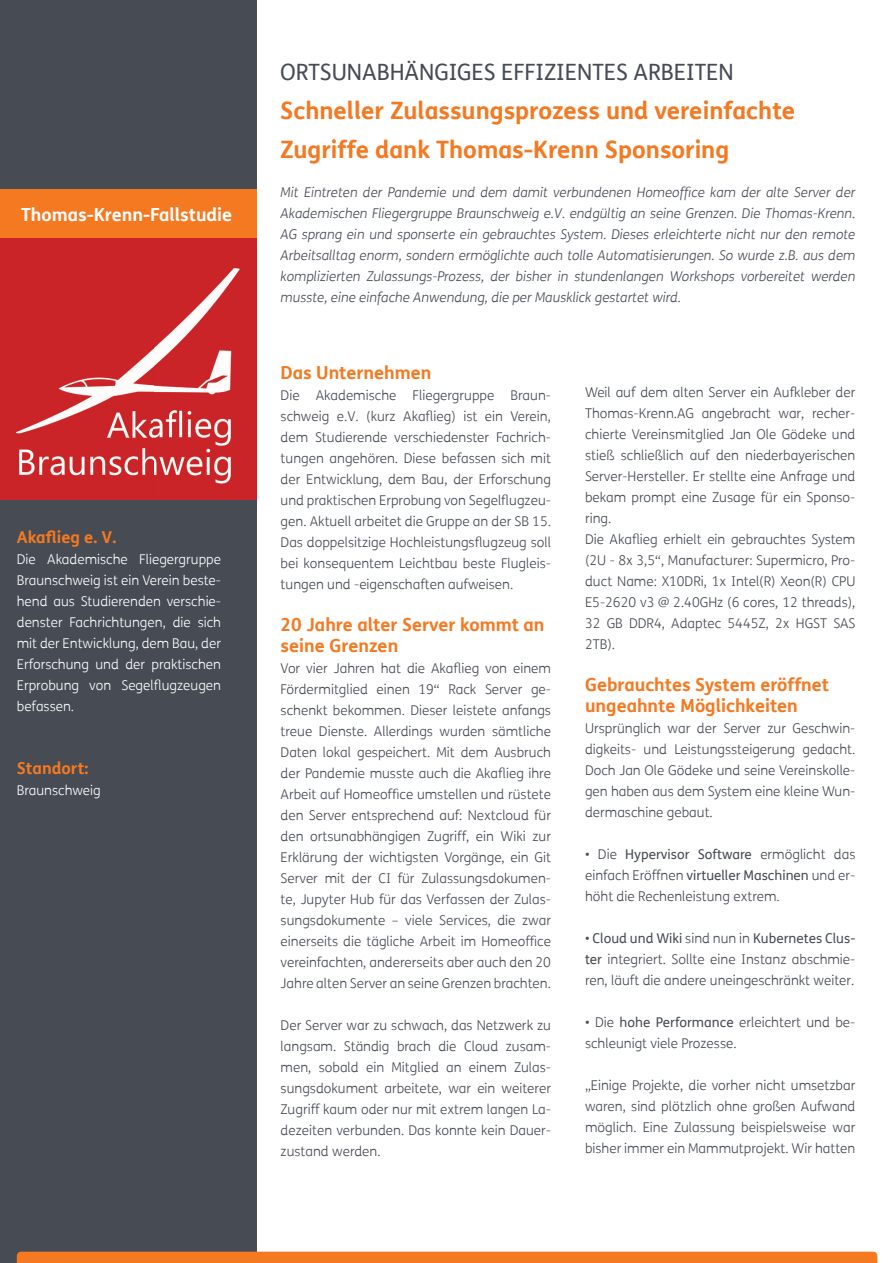
<style>
.page{position:relative;width:893px;height:1263px;background:#fff}
.page>*{position:absolute;margin:0;border:0;box-sizing:border-box;transform-origin:0 0}
.t1{font:700 24px/39px "FS Me";color:#f47921}
.t2{font:22.5px "FS Me";color:#464b54}
.t3{font:700 18px/21px "FS Me";color:#f47921}
.t4{font:700 18px "FS Me";color:#fff}
.t5{font:700 16.5px "FS Me";color:#f47921}
.t6{font:300 13.5px/21px "FS Me";color:#464b54;text-align:justify}
.t7{font:italic 300 13.5px/21px "FS Me";color:#464b54;text-align:justify}
.t8{font:300 13.5px/21px "FS Me";color:#fff;text-align:justify}
.s1{font-weight:400}
</style>
<div class="page">
<div style="left:0;top:0;width:256px;height:1263px;background:#464b54"></div>
<div style="left:0;top:189px;width:256px;height:51px;background:#f47921"></div>
<svg style="left:17px;top:1251px;width:860px;height:12px;background:#f17d2a"></svg>
<img style="left:0;top:238px;width:256px;height:261px">
<h3 class="t4" style="left:21px;top:200px;width:213px">Thomas-Krenn-Fallstudie</h3>
<p class="t5" style="left:17px;top:525px;width:101px">Akaflieg e. V.</p>
<p class="t8" style="left:17px;top:549px;width:206px">Die Akademische Fliegergruppe Braunschweig ist ein Verein beste&shy;hend aus Studierenden verschie&shy;denster Fachrichtungen, die sich mit der Entwicklung, dem Bau, der Erforschung und der praktischen Erprobung von Segelflugzeugen befassen.</p>
<p class="t5" style="left:17px;top:756px;width:73px">Standort:</p>
<p class="t8" style="left:17px;top:780px;width:85px">Braunschweig</p>
<h2 class="t2" style="left:280px;top:57px;width:455px">ORTSUNABHÄNGIGES EFFIZIENTES ARBEITEN</h2>
<h1 class="t1" style="left:280px;top:90px;width:517px">Schneller Zulassungsprozess und vereinfachte<br>Zugriffe dank Thomas-Krenn Sponsoring</h1>
<p class="t7" style="left:281px;top:181px;width:576px">Mit Eintreten der Pandemie und dem damit verbundenen Homeoffice kam der alte Server der Akademischen Fliegergruppe Braunschweig e.V. endgültig an seine Grenzen. Die Thomas-Krenn.<br>AG sprang ein und sponserte ein gebrauchtes System. Dieses erleichterte nicht nur den remote Arbeitsalltag enorm, sondern ermöglichte auch tolle Automatisierungen. So wurde z.B. aus dem komplizierten Zulassungs-Prozess, der bisher in stundenlangen Workshops vorbereitet werden musste, eine einfache Anwendung, die per Mausklick gestartet wird.</p>
<h3 class="t3" style="left:281px;top:361px;width:152px">Das Unternehmen</h3>
<p class="t6" style="left:281px;top:384px;width:272px">Die Akademische Fliegergruppe Braun&shy;schweig e.V. (kurz Akaflieg) ist ein Verein, dem Studierende verschiedenster Fachrich&shy;tungen angehören. Diese befassen sich mit der Entwicklung, dem Bau, der Erforschung und praktischen Erprobung von Segelflugzeu&shy;gen. Aktuell arbeitet die Gruppe an der SB 15.<br>Das doppelsitzige Hochleistungsflugzeug soll bei konsequentem Leichtbau beste Flugleis&shy;tungen und -eigenschaften aufweisen.</p>
<h3 class="t3" style="left:281px;top:613px;width:265px">20 Jahre alter Server kommt an seine Grenzen</h3>
<p class="t6" style="left:281px;top:657px;width:272px">Vor vier Jahren hat die Akaflieg von einem Fördermitglied einen 19“ Rack Server ge&shy;schenkt bekommen. Dieser leistete anfangs treue Dienste. Allerdings wurden sämtliche Daten lokal gespeichert. Mit dem Ausbruch der Pandemie musste auch die Akaflieg ihre Arbeit auf Homeoffice umstellen und rüstete den Server entsprechend auf: Nextcloud für den ortsunabhängigen Zugriff, ein Wiki zur Erklärung der wichtigsten Vorgänge, ein Git Server mit der CI für Zulassungsdokumen&shy;te, Jupyter Hub für das Verfassen der Zulas&shy;sungsdokumente – viele Services, die zwar einerseits die tägliche Arbeit im Homeoffice vereinfachten, andererseits aber auch den 20<br>Jahre alten Server an seine Grenzen brachten.</p>
<p class="t6" style="left:281px;top:1014px;width:272px">Der Server war zu schwach, das Netzwerk zu langsam. Ständig brach die Cloud zusam&shy;men, sobald ein Mitglied an einem Zulas&shy;sungsdokument arbeitete, war ein weiterer Zugriff kaum oder nur mit extrem langen La&shy;dezeiten verbunden. Das konnte kein Dauer&shy;zustand werden.</p>
<p class="t6" style="left:585px;top:381px;width:272px;text-align:left">Weil auf dem alten Server ein Aufkleber der Thomas-Krenn.AG angebracht war, recher&shy;chierte Vereinsmitglied Jan Ole Gödeke und stieß schließlich auf den niederbayerischen Server-Hersteller. Er stellte eine Anfrage und bekam prompt eine Zusage für ein Sponso&shy;ring.<br>Die Akaflieg erhielt ein gebrauchtes System (2U - 8x 3,5“, Manufacturer: Supermicro, Pro&shy;duct Name: X10DRi, 1x Intel(R) Xeon(R) CPU E5-2620 v3 @ 2.40GHz (6 cores, 12 threads), 32 GB DDR4, Adaptec 5445Z, 2x HGST SAS 2TB).</p>
<h3 class="t3" style="left:585px;top:673px;width:246px">Gebrauchtes System eröffnet ungeahnte Möglichkeiten</h3>
<p class="t6" style="left:585px;top:717px;width:272px">Ursprünglich war der Server zur Geschwin&shy;digkeits- und Leistungssteigerung gedacht.<br>Doch Jan Ole Gödeke und seine Vereinskolle&shy;gen haben aus dem System eine kleine Wun&shy;dermaschine gebaut.</p>
<p class="t6" style="left:585px;top:843px;width:272px">• Die <span class="s1">Hypervisor Software</span> ermöglicht das einfach Eröffnen <span class="s1">virtueller Maschinen</span> und er&shy;höht die Rechenleistung extrem.</p>
<p class="t6" style="left:585px;top:927px;width:272px">• <span class="s1">Cloud und Wiki</span> sind nun in <span class="s1">Kubernetes Clus&shy;ter</span> integriert. Sollte eine Instanz abschmie&shy;ren, läuft die andere uneingeschränkt weiter.</p>
<p class="t6" style="left:585px;top:1011px;width:272px">• Die <span class="s1">hohe Performance</span> erleichtert und be&shy;schleunigt viele Prozesse.</p>
<p class="t6" style="left:585px;top:1074px;width:272px">„Einige Projekte, die vorher nicht umsetzbar waren, sind plötzlich ohne großen Aufwand möglich. Eine Zulassung beispielsweise war bisher immer ein Mammutprojekt. Wir hatten</p>
</div>
